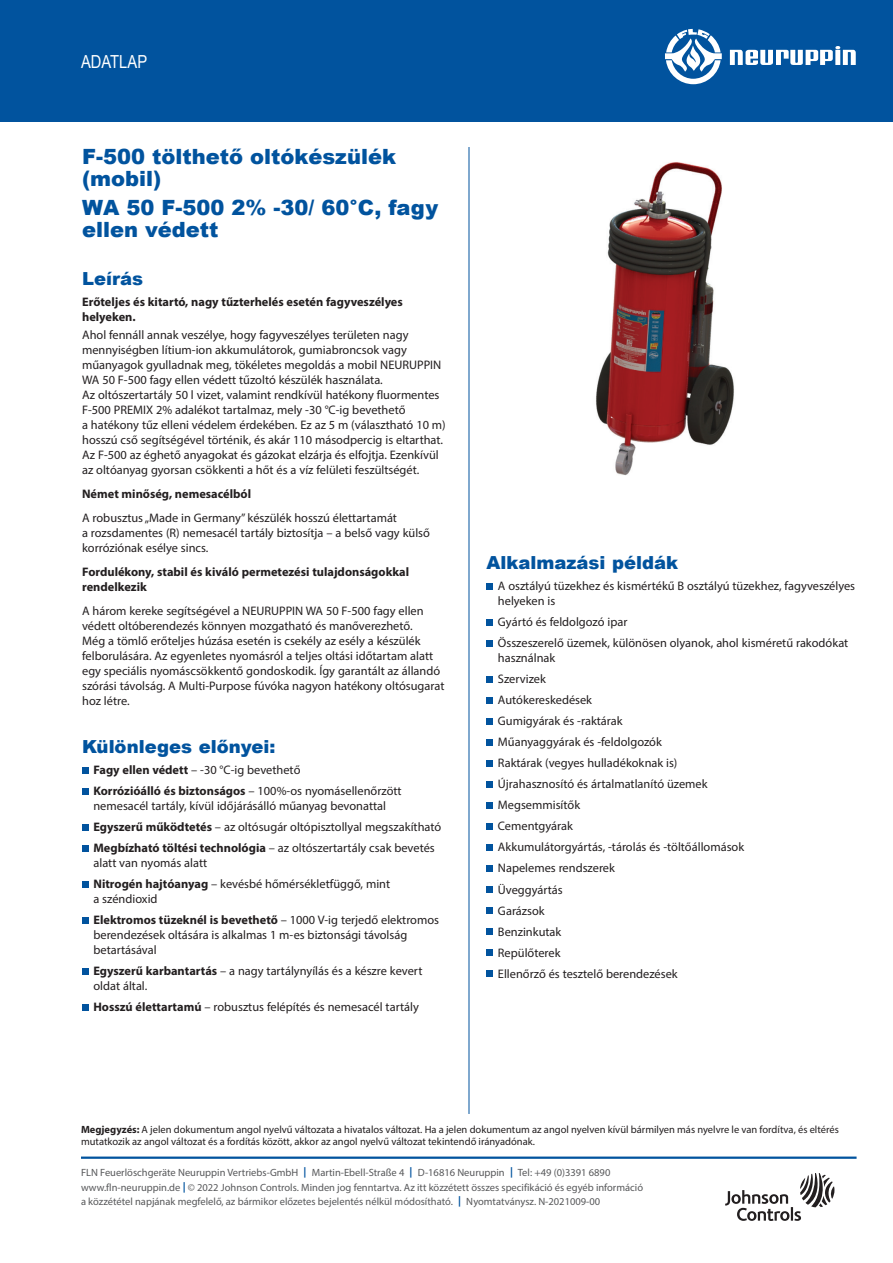
<style>
.page{position:relative;width:893px;height:1263px;background:#fff}
.page>*{position:absolute;margin:0;border:0;box-sizing:border-box;transform-origin:0 0}
.t1{font:900 21px/22.5px "Arial";color:#01539e}
.t2{font:900 18px "Arial";color:#01539e}
.t3{font:18px "Arial Narrow";color:#fff}
.t4{font:12.3px/21px "Myriad Pro";color:#231f20}
.t5{font:700 12.3px/15px "Myriad Pro";color:#231f20}
.t6{font:10.5px/15px "Myriad Pro";color:#57585a}
.t7{font:10.5px/12px "Myriad Pro";color:#231f20}
.s1{font-weight:700}
.s2{font-weight:700;color:#01539e}
</style>
<div class="page">
<hr style="left:81px;top:1156px;width:775px;height:3px;background:#01539e">
<hr style="left:469px;top:147px;width:1px;height:967px;background:#01539e">
<div style="left:0;top:0;width:893px;height:122px;background:#01539e"></div>
<svg style="left:665px;top:29px;width:57px;height:55px"></svg>
<svg style="left:730px;top:46px;width:126px;height:19px"></svg>
<svg style="left:725px;top:1173px;width:109px;height:48px"></svg>
<svg style="left:82px;top:767px;width:6px;height:6px"></svg>
<svg style="left:82px;top:788px;width:6px;height:6px"></svg>
<svg style="left:82px;top:824px;width:6px;height:6px"></svg>
<svg style="left:82px;top:845px;width:6px;height:6px"></svg>
<svg style="left:82px;top:881px;width:6px;height:6px"></svg>
<svg style="left:82px;top:917px;width:6px;height:6px"></svg>
<svg style="left:82px;top:968px;width:6px;height:6px"></svg>
<svg style="left:82px;top:1004px;width:6px;height:6px"></svg>
<svg style="left:487px;top:584px;width:6px;height:6px"></svg>
<svg style="left:487px;top:620px;width:6px;height:6px"></svg>
<svg style="left:487px;top:641px;width:6px;height:6px"></svg>
<svg style="left:487px;top:677px;width:6px;height:6px"></svg>
<svg style="left:487px;top:698px;width:6px;height:6px"></svg>
<svg style="left:487px;top:719px;width:6px;height:6px"></svg>
<svg style="left:487px;top:740px;width:6px;height:6px"></svg>
<svg style="left:487px;top:761px;width:6px;height:6px"></svg>
<svg style="left:487px;top:782px;width:6px;height:6px"></svg>
<svg style="left:487px;top:803px;width:6px;height:6px"></svg>
<svg style="left:487px;top:824px;width:6px;height:6px"></svg>
<svg style="left:487px;top:845px;width:6px;height:6px"></svg>
<svg style="left:487px;top:866px;width:6px;height:6px"></svg>
<svg style="left:487px;top:887px;width:6px;height:6px"></svg>
<svg style="left:487px;top:908px;width:6px;height:6px"></svg>
<svg style="left:487px;top:929px;width:6px;height:6px"></svg>
<svg style="left:487px;top:950px;width:6px;height:6px"></svg>
<svg style="left:487px;top:971px;width:6px;height:6px"></svg>
<img style="left:596px;top:162px;width:138px;height:314px">
<h2 class="t3" style="left:81px;top:48px;width:68px">ADATLAP</h2>
<h1 class="t1" style="left:82px;top:144px;width:315px">F-500 tölthető oltókészülék (mobil)</h1>
<h1 class="t1" style="left:82px;top:195px;width:358px">WA 50 F-500 2% -30/ 60°C, fagy ellen védett</h1>
<h2 class="t2" style="left:82px;top:266px;width:63px">Leírás</h2>
<p class="t5" style="left:82px;top:294px;width:322px">Erőteljes és kitartó, nagy tűzterhelés esetén fagyveszélyes helyeken.</p>
<p class="t4" style="left:82px;top:327px;width:365px;line-height:15px">Ahol fennáll annak veszélye, hogy fagyveszélyes területen nagy mennyiségben lítium-ion akkumulátorok, gumiabroncsok vagy műanyagok gyulladnak meg, tökéletes megoldás a mobil NEURUPPIN WA 50 F-500 fagy ellen védett tűzoltó készülék használata.<br>Az oltószertartály 50 l vizet, valamint rendkívül hatékony fluormentes F-500 PREMIX 2% adalékot tartalmaz, mely -30 °C-ig bevethető<br>a hatékony tűz elleni védelem érdekében. Ez az 5 m (választható 10 m) hosszú cső segítségével történik, és akár 110 másodpercig is eltarthat.<br>Az F-500 az éghető anyagokat és gázokat elzárja és elfojtja. Ezenkívül az oltóanyag gyorsan csökkenti a hőt és a víz felületi feszültségét.</p>
<p class="t5" style="left:82px;top:486px;width:171px">Német minőség, nemesacélból</p>
<p class="t4" style="left:82px;top:510px;width:349px;line-height:15px">A robusztus „Made in Germany” készülék hosszú élettartamát<br>a rozsdamentes (R) nemesacél tartály biztosítja – a belső vagy külső korróziónak esélye sincs.</p>
<p class="t5" style="left:82px;top:564px;width:329px">Fordulékony, stabil és kiváló permetezési tulajdonságokkal rendelkezik</p>
<p class="t4" style="left:82px;top:603px;width:364px;line-height:15px">A három kereke segítségével a NEURUPPIN WA 50 F-500 fagy ellen védett oltóberendezés könnyen mozgatható és manőverezhető.<br>Még a tömlő erőteljes húzása esetén is csekély az esély a készülék felborulására. Az egyenletes nyomásról a teljes oltási időtartam alatt egy speciális nyomáscsökkentő gondoskodik. Így garantált az állandó szórási távolság. A Multi-Purpose fúvóka nagyon hatékony oltósugarat hoz létre.</p>
<h2 class="t2" style="left:82px;top:734px;width:195px">Különleges előnyei:</h2>
<p class="t4" style="left:93px;top:759px;width:310px"><span class="s1">Fagy ellen védett</span> – -30 °C-ig bevethető<br><span class="s1">Korrózióálló és biztonságos</span> – 100%-os nyomásellenőrzött</p>
<p class="t4" style="left:93px;top:795px;width:349px">nemesacél tartály, kívül időjárásálló műanyag bevonattal<br><span class="s1">Egyszerű működtetés</span> – az oltósugár oltópisztollyal megszakítható<br><span class="s1">Megbízható töltési technológia</span> – az oltószertartály csak bevetés</p>
<p class="t4" style="left:93px;top:852px;width:298px">alatt van nyomás alatt<br><span class="s1">Nitrogén hajtóanyag</span> – kevésbé hőmérsékletfüggő, mint</p>
<p class="t4" style="left:93px;top:888px;width:347px">a széndioxid<br><span class="s1">Elektromos tüzeknél is bevethető</span> – 1000 V-ig terjedő elektromos</p>
<p class="t4" style="left:93px;top:927px;width:315px;line-height:15px">berendezések oltására is alkalmas 1 m-es biztonsági távolság betartásával</p>
<p class="t4" style="left:93px;top:963px;width:330px;line-height:15px"><span class="s1">Egyszerű karbantartás</span> – a nagy tartálynyílás és a készre kevert oldat által.</p>
<p class="t4" style="left:93px;top:996px;width:327px"><span class="s1">Hosszú élettartamú</span> – robusztus felépítés és nemesacél tartály</p>
<h2 class="t2" style="left:487px;top:550px;width:193px">Alkalmazási példák</h2>
<p class="t4" style="left:498px;top:579px;width:359px;line-height:15px">A osztályú tüzekhez és kismértékű B osztályú tüzekhez, fagyveszélyes helyeken is</p>
<p class="t4" style="left:498px;top:612px;width:352px">Gyártó és feldolgozó ipar<br>Összeszerelő üzemek, különösen olyanok, ahol kisméretű rakodókat</p>
<p class="t4" style="left:498px;top:648px;width:248px">használnak<br>Szervizek<br>Autókereskedések<br>Gumigyárak és -raktárak<br>Műanyaggyárak és -feldolgozók<br>Raktárak (vegyes hulladékoknak is)<br>Újrahasznosító és ártalmatlanító üzemek<br>Megsemmisítők<br>Cementgyárak<br>Akkumulátorgyártás, -tárolás és -töltőállomások<br>Napelemes rendszerek<br>Üveggyártás<br>Garázsok<br>Benzinkutak<br>Repülőterek<br>Ellenőrző és tesztelő berendezések</p>
<p class="t7" style="left:81px;top:1123px;width:759px"><span class="s1">Megjegyzés:</span> A jelen dokumentum angol nyelvű változata a hivatalos változat. Ha a jelen dokumentum az angol nyelven kívül bármilyen más nyelvre le van fordítva, és eltérés mutatkozik az angol változat és a fordítás között, akkor az angol nyelvű változat tekintendő irányadónak.</p>
<p class="t6" style="left:81px;top:1165px;width:564px">FLN Feuerlöschgeräte Neuruppin Vertriebs-GmbH <span class="s2">|</span> Martin-Ebell-Straße 4 <span class="s2">|</span> D-16816 Neuruppin <span class="s2">|</span> Tel: +49 (0)3391 6890 www.fln-neuruppin.de <span class="s2">|</span> © 2022 Johnson Controls. Minden jog fenntartva. Az itt közzétett összes specifikáció és egyéb információ</p>
<p class="t6" style="left:81px;top:1193px;width:521px">a közzététel napjának megfelelő, az bármikor előzetes bejelentés nélkül módosítható. <span class="s2">|</span> Nyomtatványsz. N-2021009-00</p>
</div>
